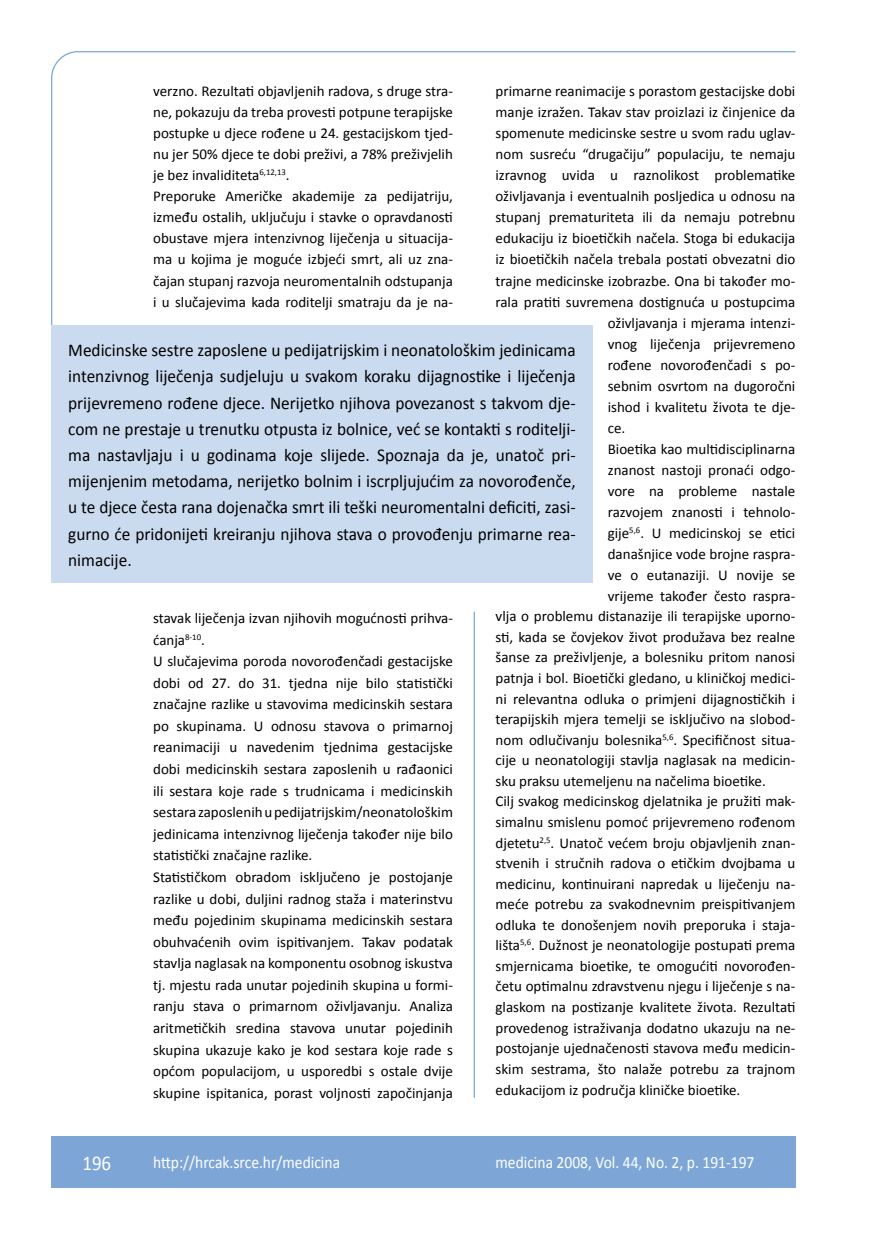
<style>
.page{position:relative;width:872px;height:1234px;background:#fff}
.page>*{position:absolute;margin:0;border:0;box-sizing:border-box;transform-origin:0 0}
.t1{font:21px "Calibri";color:#fff;scale:.9 1}
.t2{font:18px/26.2px "Calibri";color:#000;text-align:justify;scale:.96 1}
.t3{font:17.25px "Calibri";color:#fff;scale:.9 1}
.t4{font:15px/21.6px "Calibri";color:#000}
</style>
<div class="page">
<div style="left:51px;top:325px;width:542px;height:258px;background:#cbdbef"></div>
<svg style="left:51px;top:51px;width:745px;height:274px"></svg>
<hr style="left:473px;top:611px;width:2px;height:486px;background:#7da6d7">
<div style="left:51px;top:1135px;width:744px;height:51px;background:#7da6d7"></div>
<p class="t4" style="left:153px;top:80px;width:301px;line-height:21px">verzno. Rezultati objavljenih radova, s druge stra&shy;ne, pokazuju da treba provesti potpune terapijske postupke u djece rođene u 24. gestacijskom tjed&shy;nu jer 50% djece te dobi preživi, a 78% preživjelih je bez invaliditeta<sup>6,12,13</sup>.<br>Preporuke Američke akademije za pedijatriju, između ostalih, uključuju i stavke o opravdanosti obustave mjera intenzivnog liječenja u situacija&shy;ma u kojima je moguće izbjeći smrt, ali uz zna&shy;čajan stupanj razvoja neuromentalnih odstupanja i u slučajevima kada roditelji smatraju da je na-</p>
<p class="t4" style="left:495px;top:80px;width:301px">primarne reanimacije s porastom gestacijske dobi</p>
<p class="t4" style="left:495px;top:101px;width:301px">manje izražen. Takav stav proizlazi iz činjenice da</p>
<p class="t4" style="left:495px;top:122px;width:301px">spomenute medicinske sestre u svom radu uglav-</p>
<p class="t4" style="left:495px;top:143px;width:301px">nom susreću “drugačiju” populaciju, te nemaju</p>
<p class="t4" style="left:495px;top:164px;width:301px">izravnog uvida u raznolikost problematike</p>
<p class="t4" style="left:495px;top:185px;width:301px">oživljavanja i eventualnih posljedica u odnosu na</p>
<p class="t4" style="left:495px;top:206px;width:301px">stupanj prematuriteta ili da nemaju potrebnu</p>
<p class="t4" style="left:495px;top:227px;width:301px">edukaciju iz bioetičkih načela. Stoga bi edukacija</p>
<p class="t4" style="left:495px;top:248px;width:301px">iz bioetičkih načela trebala postati obvezatni dio</p>
<p class="t4" style="left:495px;top:269px;width:301px">trajne medicinske izobrazbe. Ona bi također mo-</p>
<p class="t4" style="left:495px;top:290px;width:301px">rala pratiti suvremena dostig-nuća u postupcima</p>
<p class="t4" style="left:608px;top:311px;width:189px">oživljavanja i mjerama intenzi-</p>
<p class="t4" style="left:608px;top:332px;width:189px">vnog liječenja prijevremeno</p>
<p class="t4" style="left:608px;top:353px;width:189px">rođene novo-rođenčadi s po-</p>
<p class="t4" style="left:608px;top:374px;width:189px">sebnim osvrtom na dugoročni</p>
<p class="t4" style="left:608px;top:395px;width:189px">ishod i kvalitetu života te dje-</p>
<p class="t4" style="left:608px;top:416px;width:19px">ce.</p>
<p class="t4" style="left:608px;top:437px;width:189px">Bioetika kao multidisciplinarna</p>
<p class="t4" style="left:608px;top:458px;width:189px">znanost nastoji pronaći odgo-</p>
<p class="t4" style="left:608px;top:479px;width:189px">vore na probleme nastale</p>
<p class="t4" style="left:608px;top:500px;width:189px">razvojem znanosti i tehnolo-</p>
<p class="t4" style="left:608px;top:521px;width:189px">gije<sup>5,6</sup>. U medicinskoj se etici</p>
<p class="t4" style="left:608px;top:542px;width:189px">današnjice vode brojne raspra-</p>
<p class="t4" style="left:608px;top:563px;width:189px">ve o eutanaziji. U novije se</p>
<p class="t4" style="left:608px;top:584px;width:189px">vrijeme također često raspra-</p>
<p class="t4" style="left:495px;top:604px;width:301px">vlja o problemu distanazije ili terapijske uporno-</p>
<p class="t4" style="left:495px;top:625px;width:301px">sti, kada se čovjekov život produžava bez realne</p>
<p class="t4" style="left:495px;top:645px;width:301px">šanse za preživljenje, a bolesniku pritom nanosi</p>
<p class="t4" style="left:495px;top:666px;width:301px">patnja i bol. Bioetički gledano, u kliničkoj medici-</p>
<p class="t4" style="left:495px;top:687px;width:301px">ni relevantna odluka o primjeni dijag-nostičkih i</p>
<p class="t4" style="left:495px;top:707px;width:301px">terapijskih mjera temelji se isključivo na slobod-</p>
<p class="t4" style="left:495px;top:728px;width:301px">nom odlučivanju bolesnika<sup>5,6</sup>. Speci-fičnost situa-</p>
<p class="t4" style="left:495px;top:748px;width:301px">cije u neonatologiji stavlja naglasak na medicin-</p>
<p class="t4" style="left:495px;top:769px;width:272px">sku praksu utemeljenu na načelima bioetike.</p>
<p class="t4" style="left:495px;top:789px;width:301px">Cilj svakog medicinskog djelatnika je pružiti mak-</p>
<p class="t4" style="left:495px;top:810px;width:301px">simalnu smislenu pomoć prijevremeno rođenom</p>
<p class="t4" style="left:495px;top:830px;width:301px">djetetu<sup>2,5</sup>. Unatoč većem broju objavljenih znan-</p>
<p class="t4" style="left:495px;top:851px;width:301px">stvenih i stručnih radova o etičkim dvojbama u</p>
<p class="t4" style="left:495px;top:872px;width:300px">medicinu, kontinuirani napredak u liječenju na-</p>
<p class="t4" style="left:495px;top:892px;width:301px">meće potrebu za svakodnevnim preispitivanjem</p>
<p class="t4" style="left:495px;top:913px;width:300px">odluka te donošenjem novih preporuka i staja-</p>
<p class="t4" style="left:495px;top:933px;width:301px">lišta<sup>5,6</sup>. Dužnost je neonatologije postupati prema</p>
<p class="t4" style="left:495px;top:954px;width:300px">smjernicama bioetike, te omogućiti novoro-đen-</p>
<p class="t4" style="left:495px;top:974px;width:301px">četu optimalnu zdravstvenu njegu i liječenje s na-</p>
<p class="t4" style="left:495px;top:995px;width:301px">glaskom na postizanje kvalitete života. Rezultati</p>
<p class="t4" style="left:495px;top:1015px;width:301px">provedenog istraživanja dodatno ukazuju na ne-</p>
<p class="t4" style="left:495px;top:1036px;width:301px">postojanje ujednačenosti stavova među medicin-</p>
<p class="t4" style="left:495px;top:1056px;width:301px">skim sestrama, što nalaže potrebu za trajnom</p>
<p class="t4" style="left:495px;top:1077px;width:246px">edukacijom iz područja kliničke bioetike.</p>
<p class="t2" style="left:68px;top:336px;width:530px">Medicinske sestre zaposlene u pedijatrijskim i neonatološkim jedinicama intenzivnog liječenja sudjeluju u svakom koraku dijagnostike i liječenja prijevremeno rođene djece. Nerijetko njihova povezanost s takvom dje&shy;com ne prestaje u trenutku otpusta iz bolnice, već se kontakti s roditelji&shy;ma nastavljaju i u godinama koje slijede. Spoznaja da je, unatoč pri&shy;mijenjenim metodama, nerijetko bolnim i iscrpljujućim za novorođenče, u te djece česta rana dojenačka smrt ili teški neuromentalni deficiti, zasi&shy;gurno će pridonijeti kreiranju njihova stava o provođenju primarne rea&shy;nimacije.</p>
<p class="t4" style="left:153px;top:606px;width:301px">stavak liječenja izvan njihovih mogućnosti prih-va&shy;ćanja<sup>8-10</sup>.<br>U slučajevima poroda novorođenčadi gestacijske dobi od 27. do 31. tjedna nije bilo statistički značajne razlike u stavovima medicinskih sestara po skupinama. U odnosu stavova o primarnoj reanimaciji u navedenim tjednima gestacijske dobi medicinskih sestara zaposlenih u rađaonici ili sestara koje rade s trudnicama i medicinskih sestara zaposlenih u pedijatrijskim/neonatološkim jedinicama intenzivnog liječenja također nije bilo statistički značajne razlike.<br>Statističkom obradom isključeno je postojanje razlike u dobi, duljini radnog staža i materinstvu među pojedinim skupinama medicinskih sestara obuhvaćenih ovim ispitivanjem. Takav podatak stavlja naglasak na komponentu osobnog iskustva tj. mjestu rada unutar pojedinih skupina u formi&shy;ranju stava o primarnom oživljavanju. Analiza aritmetičkih sredina stavova unutar pojedinih skupina ukazuje kako je kod sestara koje rade s općom populacijom, u usporedbi s ostale dvije skupine ispitanica, porast voljnosti započinjanja</p>
<h1 class="t1" style="left:82px;top:1149px;width:33px">196</h1>
<p class="t3" style="left:153px;top:1150px;width:209px">http://hrcak.srce.hr/medicina</p>
<p class="t3" style="left:495px;top:1151px;width:289px">medicina 2008, Vol. 44, No. 2, p. 191-197</p>
</div>
